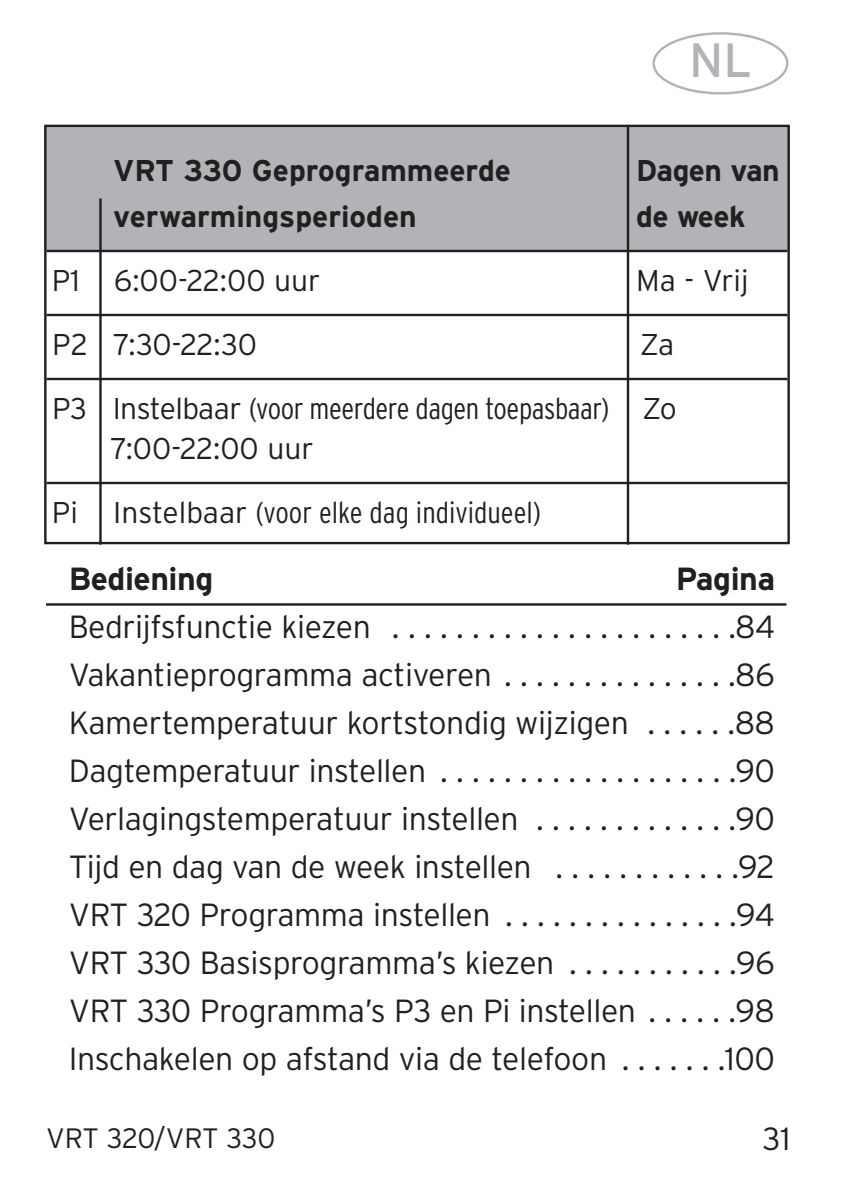
<style>
.page{position:relative;width:848px;height:1188px;background:#fff}
.page>*{position:absolute;margin:0;border:0;box-sizing:border-box;transform-origin:0 0}
.t1{font:48px "Interstate";color:#b2b3b7}
.t2{font:300 32px/48px "Interstate";letter-spacing:-.015em;color:#231f20;text-align:justify}
.t3{font:700 32px "Interstate";letter-spacing:-.015em;color:#231f20}
.t4{font:300 30px/64px "Interstate";color:#231f20}
.t5{font:700 30px "Interstate";color:#231f20}
.t6{font:300 condensed 30px/64px "Interstate";letter-spacing:-.015em;color:#231f20;text-align:right}
.t7{font:700 30px "Interstate";letter-spacing:-.02em;color:#231f20}
.t8{font:300 28px "Interstate";letter-spacing:-.015em;color:#231f20}
.s1{font-stretch:normal}
.s2{font-stretch:condensed}
</style>
<div class="page">
<hr style="left:46px;top:603px;width:740px;height:3px;background:#231f20">
<div style="left:652px;top:32px;width:137px;height:63px;border:2px solid #b2b3b7;border-radius:50%"></div>
<svg style="left:44px;top:124px;width:746px;height:421px"></svg>
<h1 class="t1" style="left:689px;top:42px;width:64px">NL</h1>
<p class="t5" style="left:113px;top:159px;width:399px">VRT 330 Geprogrammeerde</p>
<p class="t7" style="left:636px;top:159px;width:145px">Dagen van</p>
<p class="t5" style="left:113px;top:205px;width:305px">verwarmingsperioden</p>
<p class="t5" style="left:636px;top:205px;width:111px">de week</p>
<p class="t4" style="left:52px;top:251px;width:270px">P1 6:00-22:00 uur</p>
<p class="t4" style="left:636px;top:251px;width:114px">Ma - Vrij</p>
<p class="t4" style="left:52px;top:315px;width:206px">P2 7:30-22:30</p>
<p class="t6" style="left:52px;top:314px;width:626px"><span class="s1">Za<br>P3 Instelbaar</span> (voor meerdere dagen toepasbaar) <span class="s1">Zo</span></p>
<p class="t4" style="left:52px;top:419px;width:491px;text-indent:59px">7:00-22:00 uur<br>Pi Instelbaar <span class="s2">(voor elke dag individueel)</span></p>
<p class="t3" style="left:69px;top:566px;width:146px">Bediening</p>
<p class="t3" style="left:676px;top:566px;width:101px">Pagina</p>
<p class="t2" style="left:69px;top:605px;width:708px">Bedrijfsfunctie kiezen . . . . . . . . . . . . . . . . . . . . . .84<br>Vakantieprogramma activeren . . . . . . . . . . . . . . .86<br>Kamertemperatuur kortstondig wijzigen . . . . . .88<br>Dagtemperatuur instellen . . . . . . . . . . . . . . . . . . .90<br>Verlagingstemperatuur instellen . . . . . . . . . . . . .90<br>Tijd en dag van de week instellen . . . . . . . . . . . .92<br>VRT 320 Programma instellen . . . . . . . . . . . . . . .94<br>VRT 330 Basisprogramma’s kiezen . . . . . . . . . . .96<br>VRT 330 Programma’s P3 en Pi instellen . . . . . .98<br>Inschakelen op afstand via de telefoon . . . . . . .100</p>
<p class="t8" style="left:46px;top:1127px;width:231px">VRT 320/VRT 330</p>
<p class="t2" style="left:762px;top:1118px;width:29px">31</p>
</div>
